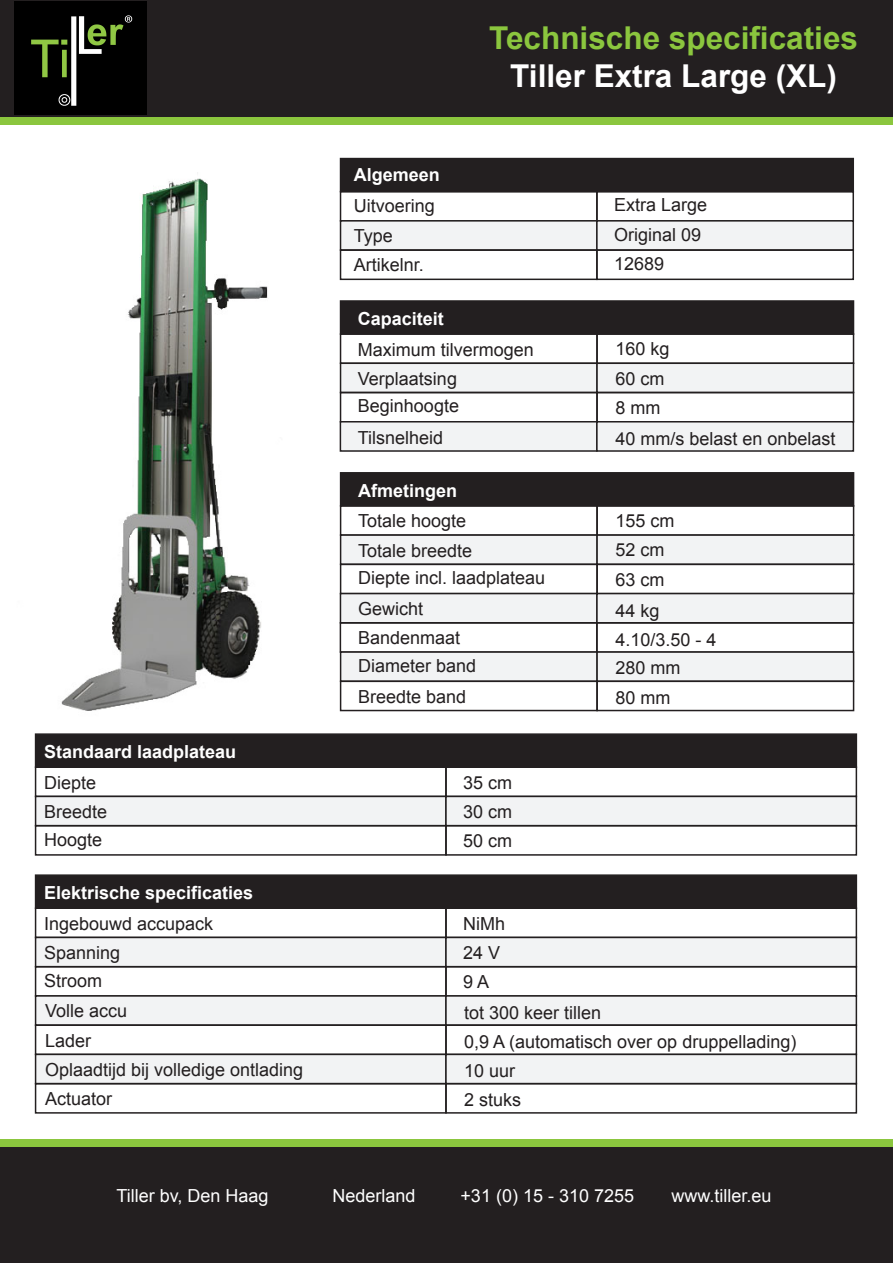
<style>
.page{position:relative;width:893px;height:1263px;background:#fff}
.page>*{position:absolute;margin:0;border:0;box-sizing:border-box;transform-origin:0 0}
.t1{font:700 31.5px "Arial";color:#8bc63e}
.t2{font:700 31.5px "Arial";color:#fff}
.t3{font:18px "Arial";color:#231f20}
.t4{font:700 18px "Arial";color:#fff}
.t5{font:18px "Arial";color:#fff}
</style>
<div class="page">
<img style="left:34px;top:157px;width:324px;height:622px">
<div style="left:0;top:0;width:893px;height:121px;background:#231f20"></div>
<div style="left:0;top:118px;width:893px;height:7px;background:#8bc63e"></div>
<div style="left:0;top:1143px;width:893px;height:120px;background:#231f20"></div>
<div style="left:0;top:1139px;width:893px;height:7px;background:#8bc63e"></div>
<img style="left:15px;top:2px;width:131px;height:113px">
<div style="left:340px;top:362px;width:258px;height:31px;background:#f2f3f4;border:2px solid #231f20"></div>
<div style="left:596px;top:362px;width:258px;height:31px;background:#f2f3f4;border:2px solid #231f20"></div>
<div style="left:340px;top:392px;width:258px;height:30px;border:2px solid #231f20"></div>
<div style="left:596px;top:392px;width:258px;height:30px;border:2px solid #231f20"></div>
<div style="left:340px;top:421px;width:258px;height:31px;background:#f2f3f4;border:2px solid #231f20"></div>
<div style="left:596px;top:421px;width:258px;height:31px;background:#f2f3f4;border:2px solid #231f20"></div>
<div style="left:340px;top:300px;width:514px;height:35px;background:#231f20;border:2px solid #231f20"></div>
<div style="left:340px;top:220px;width:258px;height:31px;background:#f2f3f4;border:2px solid #231f20"></div>
<div style="left:596px;top:220px;width:258px;height:31px;background:#f2f3f4;border:2px solid #231f20"></div>
<div style="left:340px;top:249px;width:258px;height:31px;border:2px solid #231f20"></div>
<div style="left:596px;top:249px;width:258px;height:31px;border:2px solid #231f20"></div>
<div style="left:340px;top:158px;width:514px;height:34px;background:#231f20"></div>
<div style="left:340px;top:534px;width:258px;height:31px;background:#f2f3f4;border:2px solid #231f20"></div>
<div style="left:596px;top:534px;width:258px;height:31px;background:#f2f3f4;border:2px solid #231f20"></div>
<div style="left:340px;top:564px;width:258px;height:30px;border:2px solid #231f20"></div>
<div style="left:596px;top:564px;width:258px;height:30px;border:2px solid #231f20"></div>
<div style="left:340px;top:593px;width:258px;height:30px;background:#f2f3f4;border:2px solid #231f20"></div>
<div style="left:596px;top:593px;width:258px;height:30px;background:#f2f3f4;border:2px solid #231f20"></div>
<div style="left:340px;top:622px;width:258px;height:31px;border:2px solid #231f20"></div>
<div style="left:596px;top:622px;width:258px;height:31px;border:2px solid #231f20"></div>
<div style="left:340px;top:651px;width:258px;height:31px;background:#f2f3f4;border:2px solid #231f20"></div>
<div style="left:596px;top:651px;width:258px;height:31px;background:#f2f3f4;border:2px solid #231f20"></div>
<div style="left:340px;top:680px;width:258px;height:31px;border:2px solid #231f20"></div>
<div style="left:596px;top:680px;width:258px;height:31px;border:2px solid #231f20"></div>
<div style="left:340px;top:472px;width:514px;height:35px;background:#231f20;border:2px solid #231f20"></div>
<div style="left:35px;top:796px;width:412px;height:30px;background:#f2f3f4;border:2px solid #231f20"></div>
<div style="left:445px;top:796px;width:412px;height:30px;background:#f2f3f4;border:2px solid #231f20"></div>
<div style="left:35px;top:825px;width:412px;height:31px;border:2px solid #231f20"></div>
<div style="left:445px;top:825px;width:412px;height:31px;border:2px solid #231f20"></div>
<div style="left:35px;top:733px;width:822px;height:35px;background:#231f20;border:2px solid #231f20"></div>
<div style="left:35px;top:937px;width:412px;height:30px;background:#f2f3f4;border:2px solid #231f20"></div>
<div style="left:445px;top:937px;width:412px;height:30px;background:#f2f3f4;border:2px solid #231f20"></div>
<div style="left:35px;top:966px;width:412px;height:31px;border:2px solid #231f20"></div>
<div style="left:445px;top:966px;width:412px;height:31px;border:2px solid #231f20"></div>
<div style="left:35px;top:995px;width:412px;height:31px;background:#f2f3f4;border:2px solid #231f20"></div>
<div style="left:445px;top:995px;width:412px;height:31px;background:#f2f3f4;border:2px solid #231f20"></div>
<div style="left:35px;top:1024px;width:412px;height:31px;border:2px solid #231f20"></div>
<div style="left:445px;top:1024px;width:412px;height:31px;border:2px solid #231f20"></div>
<div style="left:35px;top:1054px;width:412px;height:30px;background:#f2f3f4;border:2px solid #231f20"></div>
<div style="left:445px;top:1054px;width:412px;height:30px;background:#f2f3f4;border:2px solid #231f20"></div>
<div style="left:35px;top:1083px;width:412px;height:30px;border:2px solid #231f20"></div>
<div style="left:445px;top:1083px;width:412px;height:30px;border:2px solid #231f20"></div>
<div style="left:35px;top:874px;width:822px;height:35px;background:#231f20;border:2px solid #231f20"></div>
<h1 class="t1" style="left:489px;top:17px;width:370px">Technische specificaties</h1>
<h1 class="t2" style="left:510px;top:55px;width:328px">Tiller Extra Large (XL)</h1>
<p class="t4" style="left:354px;top:163px;width:88px">Algemeen</p>
<p class="t3" style="left:354px;top:194px;width:83px">Uitvoering</p>
<p class="t3" style="left:614px;top:193px;width:95px">Extra Large</p>
<p class="t3" style="left:354px;top:223px;width:41px">Type</p>
<p class="t3" style="left:614px;top:223px;width:89px">Original 09</p>
<p class="t3" style="left:354px;top:252px;width:72px">Artikelnr.</p>
<p class="t3" style="left:614px;top:252px;width:52px">12689</p>
<p class="t4" style="left:358px;top:307px;width:88px">Capaciteit</p>
<p class="t3" style="left:358px;top:338px;width:178px">Maximum tilvermogen</p>
<p class="t3" style="left:615px;top:337px;width:56px">160 kg</p>
<p class="t3" style="left:358px;top:367px;width:101px">Verplaatsing</p>
<p class="t3" style="left:615px;top:366px;width:51px">60 cm</p>
<p class="t3" style="left:358px;top:394px;width:103px">Beginhoogte</p>
<p class="t3" style="left:615px;top:396px;width:47px">8 mm</p>
<p class="t3" style="left:358px;top:425px;width:87px">Tilsnelheid</p>
<p class="t3" style="left:615px;top:427px;width:222px">40 mm/s belast en onbelast</p>
<p class="t4" style="left:358px;top:479px;width:100px">Afmetingen</p>
<p class="t3" style="left:358px;top:509px;width:110px">Totale hoogte</p>
<p class="t3" style="left:616px;top:509px;width:61px">155 cm</p>
<p class="t3" style="left:358px;top:539px;width:116px">Totale breedte</p>
<p class="t3" style="left:616px;top:538px;width:51px">52 cm</p>
<p class="t3" style="left:358px;top:566px;width:189px">Diepte incl. laadplateau</p>
<p class="t3" style="left:616px;top:567px;width:51px">63 cm</p>
<p class="t3" style="left:358px;top:597px;width:67px">Gewicht</p>
<p class="t3" style="left:616px;top:599px;width:46px">44 kg</p>
<p class="t3" style="left:358px;top:626px;width:104px">Bandenmaat</p>
<p class="t3" style="left:616px;top:627px;width:103px">4.10/3.50 - 4</p>
<p class="t3" style="left:358px;top:654px;width:120px">Diameter band</p>
<p class="t3" style="left:616px;top:656px;width:67px">280 mm</p>
<p class="t3" style="left:358px;top:684px;width:110px">Breedte band</p>
<p class="t3" style="left:616px;top:686px;width:57px">80 mm</p>
<p class="t4" style="left:44px;top:740px;width:194px">Standaard laadplateau</p>
<p class="t3" style="left:44px;top:771px;width:54px">Diepte</p>
<p class="t3" style="left:463px;top:770px;width:51px">35 cm</p>
<p class="t3" style="left:44px;top:800px;width:65px">Breedte</p>
<p class="t3" style="left:463px;top:800px;width:51px">30 cm</p>
<p class="t3" style="left:44px;top:827px;width:60px">Hoogte</p>
<p class="t3" style="left:463px;top:829px;width:51px">50 cm</p>
<p class="t4" style="left:44px;top:881px;width:211px">Elektrische specificaties</p>
<p class="t3" style="left:44px;top:912px;width:171px">Ingebouwd accupack</p>
<p class="t3" style="left:463px;top:911px;width:43px">NiMh</p>
<p class="t3" style="left:44px;top:941px;width:78px">Spanning</p>
<p class="t3" style="left:463px;top:941px;width:39px">24 V</p>
<p class="t3" style="left:44px;top:968px;width:60px">Stroom</p>
<p class="t3" style="left:463px;top:970px;width:28px">9 A</p>
<p class="t3" style="left:45px;top:999px;width:84px">Volle accu</p>
<p class="t3" style="left:464px;top:1000px;width:139px">tot 300 keer tillen</p>
<p class="t3" style="left:45px;top:1028px;width:48px">Lader</p>
<p class="t3" style="left:464px;top:1030px;width:334px">0,9 A (automatisch over op druppellading)</p>
<p class="t3" style="left:45px;top:1057px;width:260px">Oplaadtijd bij volledige ontlading</p>
<p class="t3" style="left:464px;top:1059px;width:53px">10 uur</p>
<p class="t3" style="left:45px;top:1087px;width:69px">Actuator</p>
<p class="t3" style="left:464px;top:1088px;width:59px">2 stuks</p>
<p class="t5" style="left:116px;top:1184px;width:154px">Tiller bv, Den Haag</p>
<p class="t5" style="left:332px;top:1184px;width:85px">Nederland</p>
<p class="t5" style="left:460px;top:1184px;width:175px">+31 (0) 15 - 310 7255</p>
<p class="t5" style="left:671px;top:1184px;width:102px">www.tiller.eu</p>
</div>
